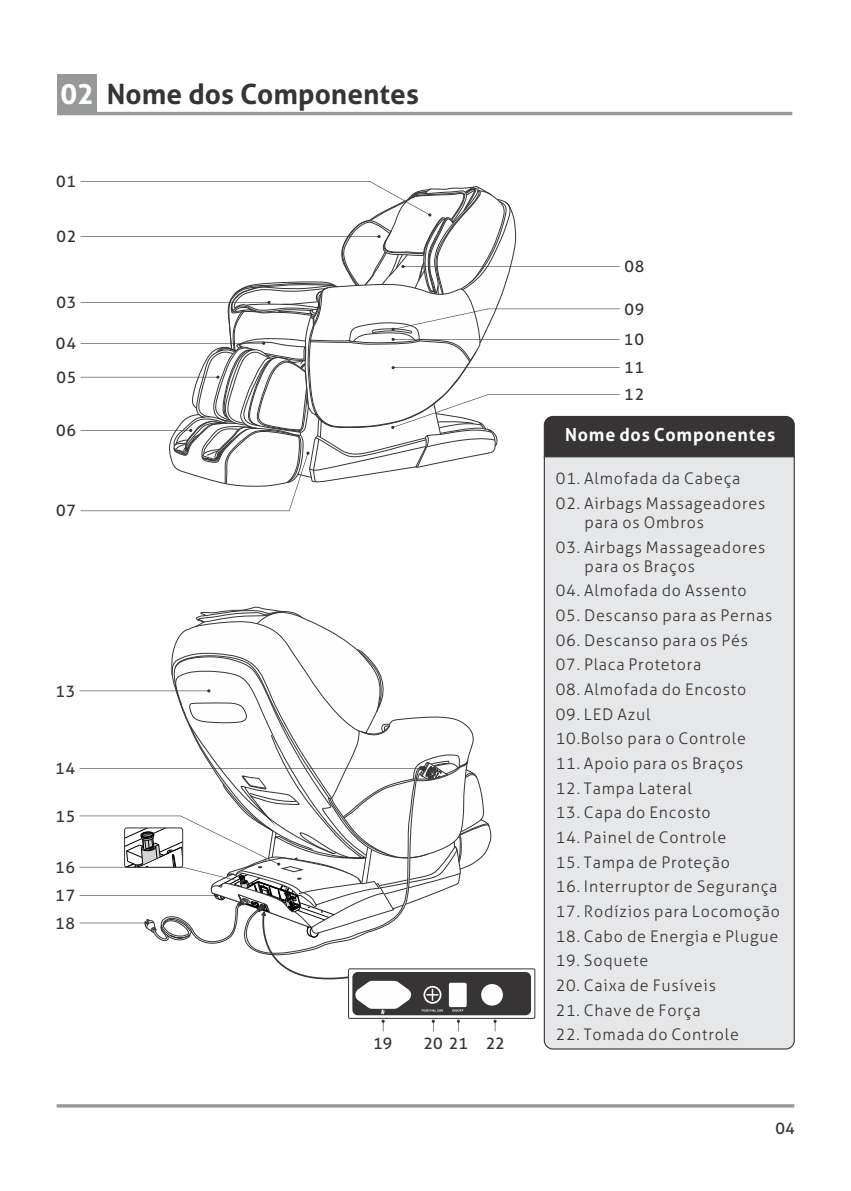
<style>
.page{position:relative;width:851px;height:1191px;background:#fff}
.page>*{position:absolute;margin:0;border:0;box-sizing:border-box;transform-origin:0 0}
.t1{font:700 28px "Aller";color:#373435}
.t2{font:700 18px "Aller";letter-spacing:.045em;color:#fefefe}
.t3{font:300 16px/19px "Aller";letter-spacing:.05em;color:#373435}
.t4{font:16px/33.8px "Aller";letter-spacing:.045em;color:#373435}
.s1{color:#fefefe}
</style>
<div class="page">
<hr style="left:57px;top:1104px;width:737px;height:3px;background:#96989a">
<hr style="left:57px;top:112px;width:735px;height:3px;background:#96989a">
<div style="left:57px;top:74px;width:40px;height:39px;background:#96989a"></div>
<svg style="left:173px;top:620px;width:184px;height:29px"></svg>
<svg style="left:197px;top:610px;width:106px;height:14px"></svg>
<svg style="left:348px;top:968px;width:187px;height:50px"></svg>
<div style="left:352px;top:972px;width:179px;height:43px;background:#373435;border-radius:5px"></div>
<div style="left:481px;top:984px;width:22px;height:21px;background:#fefefe;border-radius:50%"></div>
<svg style="left:79px;top:649px;width:417px;height:382px"></svg>
<div style="left:543px;top:511px;width:252px;height:539px;background:#e6e7e8"></div>
<svg style="left:81px;top:181px;width:714px;height:330px"></svg>
<h1 class="t1" style="left:60px;top:83px;width:360px"><span class="s1">02</span> Nome dos Componentes</h1>
<p class="t4" style="left:56px;top:166px;width:21px">01</p>
<p class="t4" style="left:56px;top:221px;width:21px">02</p>
<p class="t4" style="left:56px;top:287px;width:21px">03</p>
<p class="t4" style="left:56px;top:328px;width:22px">04<br>05</p>
<p class="t4" style="left:56px;top:415px;width:21px">06</p>
<p class="t4" style="left:56px;top:495px;width:21px">07</p>
<p class="t4" style="left:56px;top:675px;width:21px">13</p>
<p class="t4" style="left:55px;top:753px;width:21px">14</p>
<p class="t4" style="left:56px;top:800px;width:21px">15</p>
<p class="t4" style="left:55px;top:852px;width:21px">16</p>
<p class="t4" style="left:55px;top:880px;width:21px">17</p>
<p class="t4" style="left:55px;top:907px;width:21px">18</p>
<p class="t4" style="left:373px;top:1027px;width:21px">19</p>
<p class="t4" style="left:423px;top:1028px;width:83px">20 21 22</p>
<p class="t4" style="left:624px;top:251px;width:21px">08</p>
<p class="t4" style="left:624px;top:294px;width:21px">09</p>
<p class="t4" style="left:624px;top:324px;width:21px">10</p>
<p class="t4" style="left:624px;top:356px;width:22px;line-height:27px">11<br>12</p>
<p class="t2" style="left:565px;top:428px;width:212px">Nome dos Componentes</p>
<p class="t3" style="left:556px;top:471px;width:186px">01. Almofada da Cabeça</p>
<p class="t3" style="left:584px;top:495px;width:182px;text-indent:-29px">02. Airbags Massageadores para os Ombros</p>
<p class="t3" style="left:584px;top:539px;width:182px;text-indent:-29px">03. Airbags Massageadores para os Braços</p>
<p class="t3" style="left:556px;top:583px;width:192px">04. Almofada do Assento</p>
<p class="t3" style="left:556px;top:607px;width:218px">05. Descanso para as Pernas</p>
<p class="t3" style="left:556px;top:632px;width:193px">06. Descanso para os Pés</p>
<p class="t3" style="left:556px;top:657px;width:147px">07. Placa Protetora</p>
<p class="t3" style="left:556px;top:681px;width:192px">08. Almofada do Encosto</p>
<p class="t3" style="left:555px;top:703px;width:191px;line-height:24.6px">09. LED Azul<br>10.Bolso para o Controle</p>
<p class="t3" style="left:555px;top:755px;width:189px">11. Apoio para os Braços</p>
<p class="t3" style="left:555px;top:780px;width:137px">12. Tampa Lateral</p>
<p class="t3" style="left:555px;top:805px;width:156px">13. Capa do Encosto</p>
<p class="t3" style="left:555px;top:829px;width:172px">14. Painel de Controle</p>
<p class="t3" style="left:555px;top:854px;width:176px">15. Tampa de Proteção</p>
<p class="t3" style="left:555px;top:879px;width:223px">16. Interruptor de Segurança</p>
<p class="t3" style="left:555px;top:903px;width:226px">17. Rodízios para Locomoção</p>
<p class="t3" style="left:555px;top:928px;width:224px">18. Cabo de Energia e Plugue</p>
<p class="t3" style="left:555px;top:953px;width:94px">19. Soquete</p>
<p class="t3" style="left:555px;top:977px;width:162px">20. Caixa de Fusíveis</p>
<p class="t3" style="left:555px;top:1002px;width:146px">21. Chave de Força</p>
<p class="t3" style="left:555px;top:1027px;width:185px">22. Tomada do Controle</p>
<p class="t4" style="left:775px;top:1113px;width:21px">04</p>
</div>
